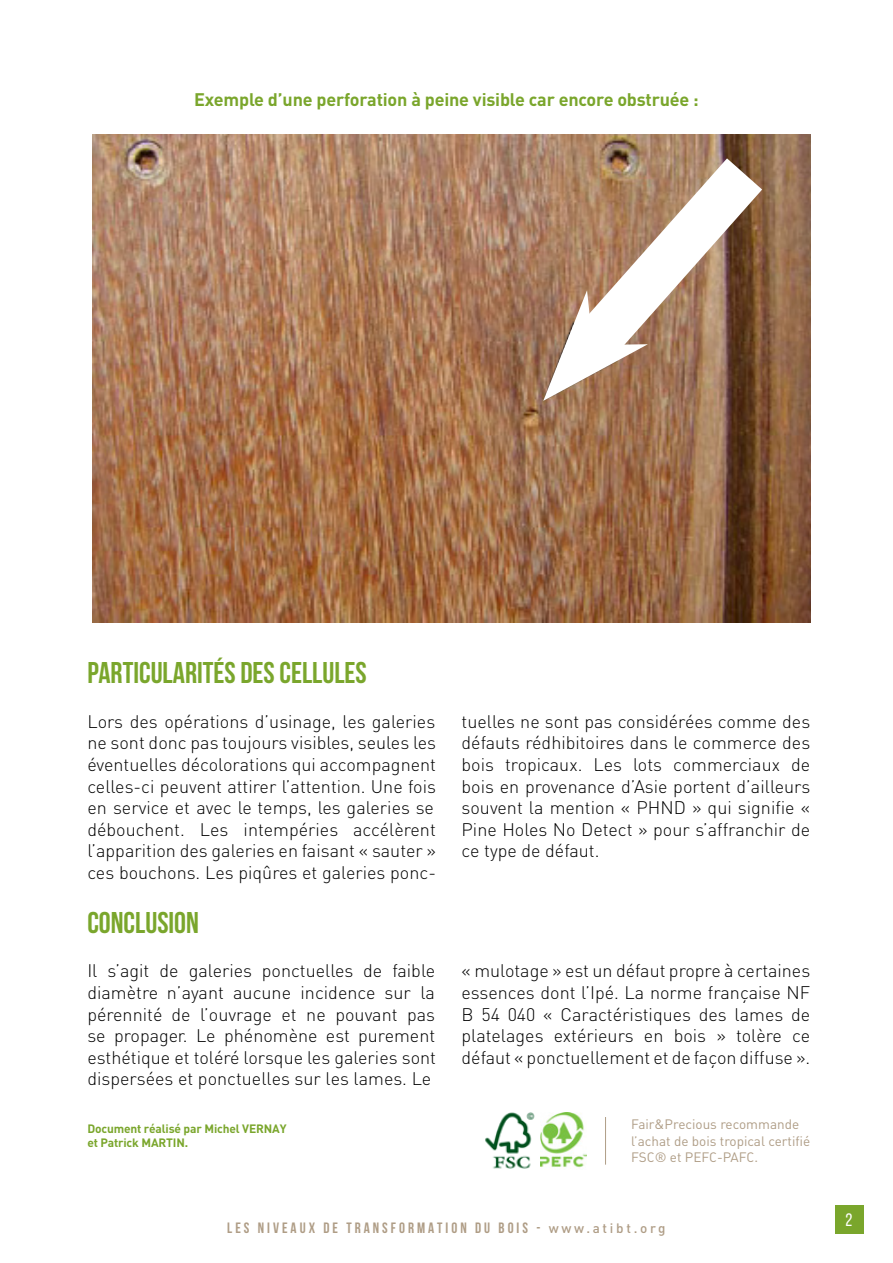
<style>
.page{position:relative;width:893px;height:1263px;background:#fff}
.page>*{position:absolute;margin:0;border:0;box-sizing:border-box;transform-origin:0 0}
.t1{font:700 30px "Bebas Neue";color:#7aa62c}
.t2{font:300 18px/21.6px "DIN";color:#000;text-align:justify}
.t3{font:700 18px "DIN";letter-spacing:-.01em;color:#7aa62c}
.t4{font:18px "Bebas Neue";color:#fff}
.t5{font:700 15px "Bebas Neue";letter-spacing:.2em;color:#af9d86}
.t6{font:13.5px/16.2px "DIN Regular Alternate";color:#af9d86}
.t7{font:700 12px/14.4px "DIN";letter-spacing:-.015em;color:#7aa62c}
.s1{font-family:"DIN";font-weight:500;font-size:13.5px}
</style>
<div class="page">
<div style="left:835px;top:1205px;width:28px;height:28px;background:#7aa62c"></div>
<img style="left:92px;top:135px;width:718px;height:488px">
<svg style="left:526px;top:134px;width:285px;height:277px;background:#a58369"></svg>
<svg style="left:543px;top:290px;width:105px;height:111px"></svg>
<img style="left:540px;top:1112px;width:47px;height:56px">
<img style="left:485px;top:1112px;width:50px;height:57px">
<hr style="left:605px;top:1117px;width:1px;height:48px;background:#af9d86">
<p class="t3" style="left:194px;top:87px;width:506px">Exemple d’une perforation à peine visible car encore obstruée :</p>
<h1 class="t1" style="left:87px;top:656px;width:281px">PARTICULARITÉS DES CELLULES</h1>
<p class="t2" style="left:87px;top:710px;width:350px">Lors des opérations d’usinage, les galeries ne sont donc pas toujours visibles, seules les éventuelles décolorations qui accompagnent celles-ci peuvent attirer l’attention. Une fois en service et avec le temps, les galeries se débouchent. Les intempéries accélèrent l’apparition des galeries en faisant « sauter » ces bouchons. Les piqûres et galeries ponc-</p>
<h1 class="t1" style="left:87px;top:906px;width:113px">CONCLUSION</h1>
<p class="t2" style="left:87px;top:960px;width:350px">Il s’agit de galeries ponctuelles de faible diamètre n’ayant aucune incidence sur la pérennité de l’ouvrage et ne pouvant pas se propager. Le phénomène est purement esthétique et toléré lorsque les galeries sont dispersées et ponctuelles sur les lames. Le</p>
<p class="t7" style="left:87px;top:1120px;width:201px">Document réalisé par Michel VERNAY et Patrick MARTIN.</p>
<p class="t2" style="left:462px;top:710px;width:350px">tuelles ne sont pas considérées comme des défauts rédhibitoires dans le commerce des bois tropicaux. Les lots commerciaux de bois en provenance d’Asie portent d’ailleurs souvent la mention « PHND » qui signifie « Pine Holes No Detect » pour s’affranchir de ce type de défaut.</p>
<p class="t2" style="left:462px;top:960px;width:350px">« mulotage » est un défaut propre à certaines essences dont l’Ipé. La norme française NF B 54 040 « Caractéristiques des lames de platelages extérieurs en bois » tolère ce défaut « ponctuellement et de façon diffuse ».</p>
<p class="t6" style="left:631px;top:1116px;width:181px">Fair&amp;Precious recommande l’achat de bois tropical certifié<br>FSC® et PEFC-PAFC.</p>
<p class="t5" style="left:227px;top:1220px;width:440px">LES NIVEAUX DE TRANSFORMATION DU BOIS - <span class="s1">www.atibt.org</span></p>
<p class="t4" style="left:846px;top:1210px;width:8px">2</p>
</div>
